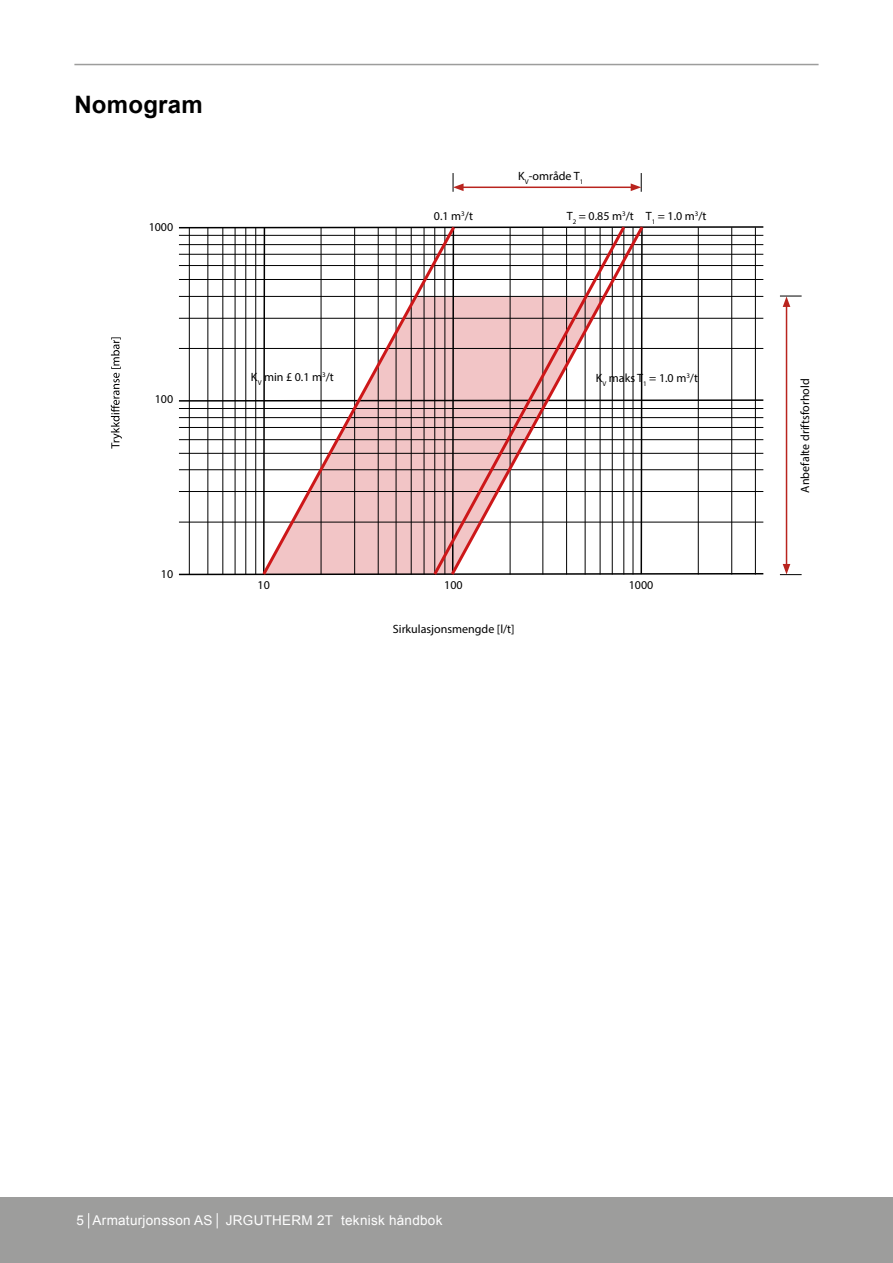
<style>
.page{position:relative;width:893px;height:1263px;background:#fff}
.page>*{position:absolute;margin:0;border:0;box-sizing:border-box;transform-origin:0 0}
.t1{font:700 24px "Arial";letter-spacing:.01em;color:#000}
.t2{font:13.5px "Arial";letter-spacing:.02em;color:#fff}
.t3{font:12px "Myriad Pro";color:#000}
</style>
<div class="page">
<hr style="left:74px;top:64px;width:745px;height:1px;background:#9d9d9c">
<svg style="left:178px;top:226px;width:586px;height:350px"></svg>
<hr style="left:461px;top:187px;width:172px;height:1px;background:#b9241e">
<svg style="left:453px;top:173px;width:11px;height:19px"></svg>
<svg style="left:631px;top:173px;width:11px;height:19px"></svg>
<svg style="left:260px;top:226px;width:171px;height:350px"></svg>
<svg style="left:431px;top:226px;width:17px;height:350px;background:#caa7a8"></svg>
<svg style="left:448px;top:226px;width:198px;height:350px"></svg>
<svg style="left:111px;top:337px;width:11px;height:112px"></svg>
<hr style="left:786px;top:305px;width:1px;height:261px;background:#b9241e">
<svg style="left:780px;top:296px;width:22px;height:11px"></svg>
<svg style="left:780px;top:564px;width:22px;height:11px"></svg>
<div style="left:0;top:1197px;width:893px;height:66px;background:#9d9d9c"></div>
<svg style="left:88px;top:1213px;width:1px;height:15px"></svg>
<svg style="left:217px;top:1213px;width:1px;height:15px"></svg>
<h1 class="t1" style="left:74px;top:89px;width:130px">Nomogram</h1>
<p class="t3" style="left:149px;top:220px;width:26px">1000</p>
<p class="t3" style="left:434px;top:209px;width:41px">0.1 m<sup>3</sup>/t</p>
<p class="t3" style="left:518px;top:169px;width:67px">K<sub>V</sub>-område T<sub>1</sub></p>
<p class="t3" style="left:567px;top:209px;width:141px">T<sub>2</sub> = 0.85 m<sup>3</sup>/t T<sub>1</sub> = 1.0 m<sup>3</sup>/t</p>
<p class="t3" style="left:155px;top:392px;width:20px">100</p>
<p class="t3" style="left:251px;top:369px;width:84px">K<sub>V</sub> min £ 0.1 m<sup>3</sup>/t</p>
<p class="t3" style="left:596px;top:370px;width:104px">K<sub>V</sub> maks T<sub>1</sub> = 1.0 m<sup>3</sup>/t</p>
<p class="t3" style="left:161px;top:566px;width:14px">10</p>
<p class="t3" style="left:258px;top:578px;width:14px">10</p>
<p class="t3" style="left:444px;top:578px;width:20px">100</p>
<p class="t3" style="left:629px;top:578px;width:26px">1000</p>
<p class="t3" style="left:393px;top:621px;width:123px">Sirkulasjonsmengde [l/t]</p>
<p class="t3" style="left:798px;top:493px;width:116px;rotate:-90deg">Anbefalte driftsforhold</p>
<p class="t2" style="left:77px;top:1212px;width:367px">5 Armaturjonsson AS JRGUTHERM 2T teknisk håndbok</p>
</div>
